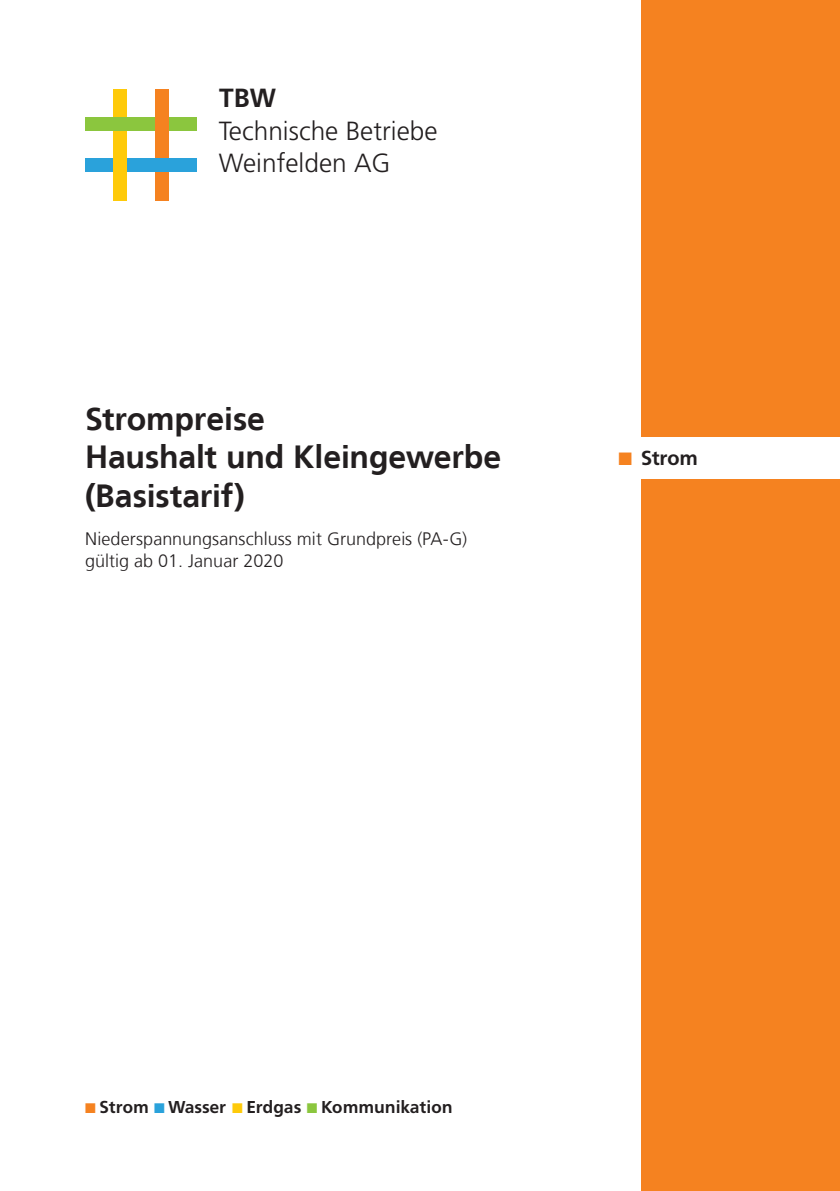
<style>
.page{position:relative;width:840px;height:1191px;background:#fff}
.page>*{position:absolute;margin:0;border:0;box-sizing:border-box;transform-origin:0 0}
.t1{font:700 32px "Frutiger LT";letter-spacing:-.005em;color:#231f20}
.t2{font:300 26.2px/32.4px "Frutiger";color:#231f20}
.t3{font:700 20px "Frutiger BQ";color:#231f20}
.t4{font:300 18px "Frutiger LT";color:#231f20}
.t5{font:700 17px "Frutiger BQ";color:#231f20}
.s1{font-weight:700}
.s2{color:#f58220}
.s3{color:#2aa2db}
.s4{color:#feca0a}
.s5{color:#8bc63e}
</style>
<div class="page">
<div style="left:641px;top:0;width:198px;height:437px;background:#f58220"></div>
<div style="left:641px;top:479px;width:198px;height:712px;background:#f58220"></div>
<div style="left:155px;top:135px;width:13px;height:65px;background:#f58220"></div>
<div style="left:113px;top:89px;width:14px;height:67px;background:#feca0a"></div>
<div style="left:85px;top:117px;width:111px;height:14px;background:#8bc63e"></div>
<div style="left:85px;top:158px;width:111px;height:14px;background:#2aa2db"></div>
<div style="left:155px;top:89px;width:13px;height:66px;background:#f58220"></div>
<div style="left:113px;top:138px;width:14px;height:62px;background:#feca0a"></div>
<p class="t2" style="left:218px;top:82px;width:220px"><span class="s1">TBW<br></span>Technische Betriebe<br>Weinfelden AG</p>
<p class="t1" style="left:85px;top:400px;width:181px">Strompreise</p>
<p class="t1" style="left:85px;top:438px;width:417px">Haushalt und Kleingewerbe</p>
<p class="t1" style="left:85px;top:477px;width:161px">(Basistarif)</p>
<p class="t4" style="left:85px;top:529px;width:383px">Niederspannungsanschluss mit Grundpreis (PA-G)</p>
<p class="t4" style="left:85px;top:550px;width:200px">gültig ab 01. Januar 2020</p>
<p class="t3" style="left:618px;top:446px;width:81px"><span class="s2">■</span> Strom</p>
<p class="t5" style="left:85px;top:1097px;width:368px"><span class="s2">■</span> Strom <span class="s3">■</span> Wasser <span class="s4">■</span> Erdgas <span class="s5">■</span> Kommunikation</p>
</div>
